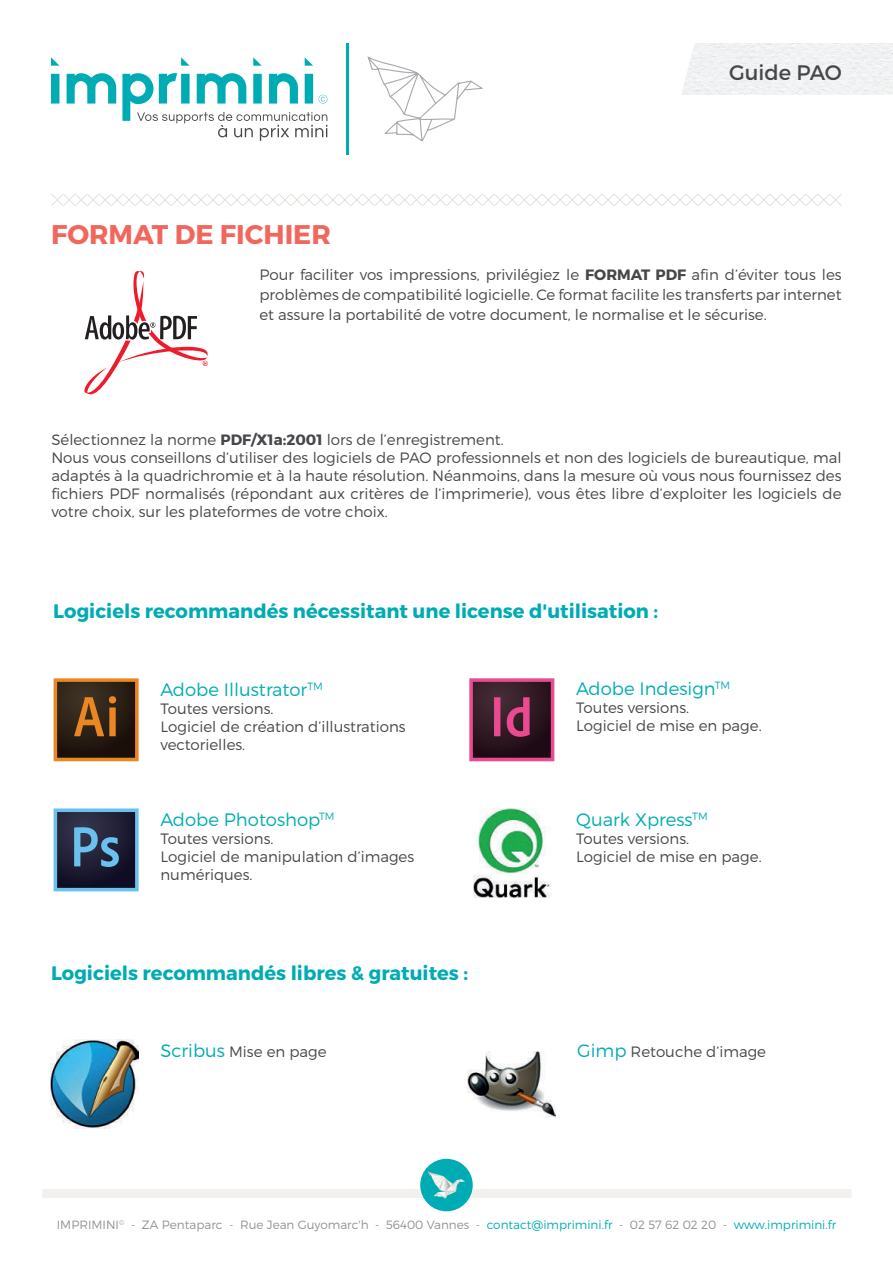
<style>
.page{position:relative;width:893px;height:1263px;background:#fff}
.page>*{position:absolute;margin:0;border:0;box-sizing:border-box;transform-origin:0 0}
.t1{font:700 27px "Montserrat";color:#f1665d}
.t2{font:21px "Montserrat";color:#46474a}
.t3{font:700 19.5px "Montserrat";color:#00acb3}
.t4{font:300 18px "Montserrat";color:#00acb3}
.t5{font:300 15px/18px "Montserrat";color:#46474a}
.t6{font:300 12px "Montserrat";color:#919393}
.s1{font-weight:700}
.s2{font-size:18px;color:#00acb3}
.s3{color:#00acb3}
</style>
<div class="page">
<svg style="left:54px;top:678px;width:85px;height:83px"></svg>
<svg style="left:469px;top:678px;width:85px;height:83px"></svg>
<img style="left:468px;top:1051px;width:88px;height:67px">
<img style="left:473px;top:808px;width:79px;height:89px">
<img style="left:50px;top:1039px;width:89px;height:89px">
<svg style="left:54px;top:808px;width:85px;height:83px"></svg>
<svg style="left:84px;top:271px;width:124px;height:124px"></svg>
<img style="left:681px;top:44px;width:212px;height:51px">
<div style="left:42px;top:1189px;width:809px;height:9px;background:#f2f1f0"></div>
<div style="left:420px;top:1159px;width:53px;height:52px;background:#00acb3;border-radius:50%"></div>
<svg style="left:428px;top:1171px;width:37px;height:28px"></svg>
<svg style="left:367px;top:56px;width:116px;height:86px"></svg>
<svg style="left:51px;top:57px;width:276px;height:84px"></svg>
<hr style="left:346px;top:43px;width:3px;height:112px;background:#00acb3">
<svg style="left:51px;top:194px;width:791px;height:12px"></svg>
<h2 class="t2" style="left:729px;top:59px;width:114px">Guide PAO</h2>
<h1 class="t1" style="left:51px;top:218px;width:281px">FORMAT DE FICHIER</h1>
<p class="t5" style="left:259px;top:265px;width:584px;line-height:19.8px;text-align:justify">Pour faciliter vos impressions, privilégiez le <span class="s1">FORMAT PDF</span> afin d’éviter tous les problèmes de compatibilité logicielle. Ce format facilite les transferts par internet et assure la portabilité de votre document, le normalise et le sécurise.</p>
<p class="t5" style="left:51px;top:431px;width:792px">Sélectionnez la norme <span class="s1">PDF/X1a:2001</span> lors de l’enregistrement.<br>Nous vous conseillons d’utiliser des logiciels de PAO professionnels et non des logiciels de bureautique, mal adaptés à la quadrichromie et à la haute résolution. Néanmoins, dans la mesure où vous nous fournissez des fichiers PDF normalisés (répondant aux critères de l’imprimerie), vous êtes libre d’exploiter les logiciels de votre choix, sur les plateformes de votre choix.</p>
<h3 class="t3" style="left:53px;top:599px;width:606px">Logiciels recommandés nécessitant une license d'utilisation :</h3>
<p class="t4" style="left:160px;top:678px;width:164px">Adobe Illustrator<sup>TM</sup></p>
<p class="t5" style="left:160px;top:699px;width:247px">Toutes versions.<br>Logiciel de création d’illustrations vectorielles.</p>
<p class="t4" style="left:160px;top:808px;width:176px">Adobe Photoshop<sup>TM</sup></p>
<p class="t5" style="left:160px;top:829px;width:255px">Toutes versions.<br>Logiciel de manipulation d’images numériques.</p>
<h3 class="t3" style="left:51px;top:961px;width:418px">Logiciels recommandés libres &amp; gratuites :</h3>
<p class="t4" style="left:576px;top:678px;width:156px">Adobe Indesign<sup>TM</sup></p>
<p class="t5" style="left:576px;top:699px;width:187px">Toutes versions.<br>Logiciel de mise en page.</p>
<p class="t4" style="left:576px;top:808px;width:133px">Quark Xpress<sup>TM</sup></p>
<p class="t5" style="left:576px;top:829px;width:187px">Toutes versions.<br>Logiciel de mise en page.</p>
<p class="t5" style="left:160px;top:1042px;width:168px"><span class="s2">Scribus</span> Mise en page</p>
<p class="t5" style="left:577px;top:1042px;width:190px"><span class="s2">Gimp</span> Retouche d’image</p>
<p class="t6" style="left:57px;top:1217px;width:781px">IMPRIMINI<sup>©</sup> - ZA Pentaparc - Rue Jean Guyomarc'h - 56400 Vannes - <span class="s3">contact@imprimini.fr</span> - 02 57 62 02 20 - <span class="s3">www.imprimini.fr</span></p>
</div>
